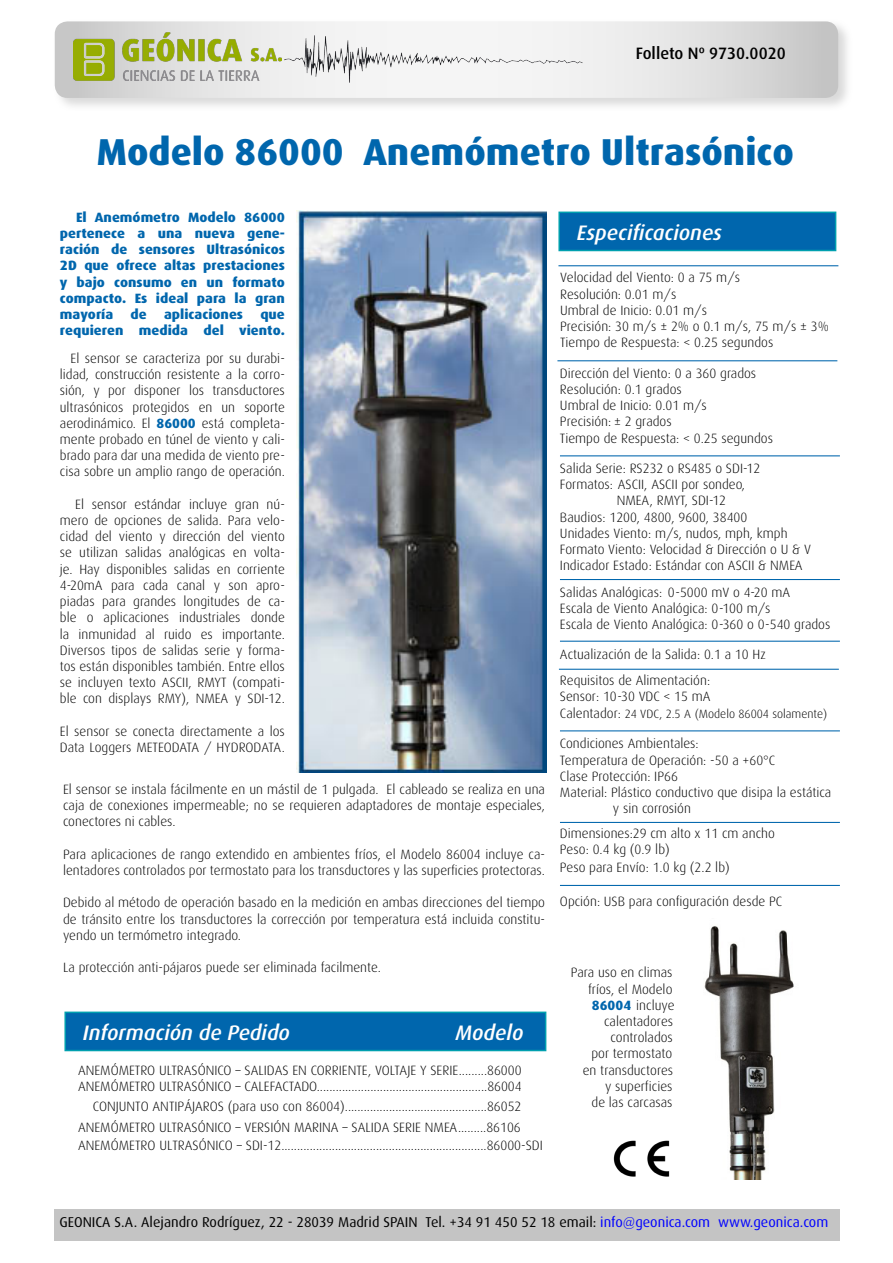
<style>
.page{position:relative;width:893px;height:1263px;background:#fff}
.page>*{position:absolute;margin:0;border:0;box-sizing:border-box;transform-origin:0 0}
.Viñetas1{font:800 37.5px "Dax";color:#0066ad}
.t1{font:italic 500 21px "Dax";color:#fff}
.t2{font:500 16.5px "Dax";color:#000}
.t3{font:14.25px "Dax";color:#000}
.Viñetas1-2{font:300 13.5px/16.2px "Dax";color:#000;text-align:justify}
.Viñetas1-3{font:800 13.5px/16.2px "Dax";color:#0066ad;text-align:justify;scale:1.04 1}
.Viñetas1-4{font:300 12px "Dax";color:#000}
.s1{font-weight:800;color:#0066ad}
.s2{font-size:13.5px}
.s3{color:#00f}
</style>
<div class="page">
<div style="left:53px;top:19px;width:800px;height:92px;background:#c4c4c4;opacity:.62"></div>
<svg style="left:55px;top:21px;width:783px;height:77px"></svg>
<div style="left:54px;top:1209px;width:786px;height:31px;background:#c4c4c4"></div>
<img style="left:73px;top:32px;width:209px;height:49px">
<img style="left:285px;top:35px;width:298px;height:47px">
<div style="left:559px;top:212px;width:277px;height:38px;background:#0066ad"></div>
<div style="left:558px;top:212px;width:278px;height:39px;border:2px solid #00a0af"></div>
<hr style="left:558px;top:265px;width:280px;height:1px;background:#0066ad">
<hr style="left:557px;top:360px;width:280px;height:1px;background:#0066ad">
<hr style="left:560px;top:455px;width:280px;height:1px;background:#0066ad">
<hr style="left:560px;top:579px;width:280px;height:1px;background:#0066ad">
<hr style="left:560px;top:641px;width:280px;height:1px;background:#0066ad">
<hr style="left:559px;top:669px;width:280px;height:1px;background:#0066ad">
<hr style="left:560px;top:730px;width:280px;height:1px;background:#0066ad">
<hr style="left:560px;top:822px;width:280px;height:1px;background:#0066ad">
<div style="left:65px;top:1012px;width:481px;height:38px;background:#0066ad"></div>
<div style="left:64px;top:1011px;width:482px;height:40px;border:2px solid #00a0af"></div>
<img style="left:613px;top:1140px;width:57px;height:37px">
<img style="left:297px;top:210px;width:249px;height:563px">
<img style="left:704px;top:926px;width:90px;height:254px">
<hr style="left:560px;top:885px;width:280px;height:1px;background:#0066ad">
<p class="t2" style="left:636px;top:44px;width:151px">Folleto Nº 9730.0020</p>
<p class="Viñetas1" style="left:97px;top:131px;width:699px">Modelo 86000 Anemómetro Ultrasónico</p>
<p class="Viñetas1-3" style="left:60px;top:209px;width:218px;text-indent:16px">El Anemómetro Modelo 86000 pertenece a una nueva gene&shy;ración de sensores Ultrasónicos 2D que ofrece altas prestaciones y bajo consumo en un formato compacto. Es ideal para la gran mayoría</p>
<p class="Viñetas1-3" style="left:131px;top:306px;width:17px">de</p>
<p class="Viñetas1-3" style="left:164px;top:306px;width:78px">aplicaciones</p>
<p class="Viñetas1-3" style="left:60px;top:306px;width:218px;text-align:right">que<br>requieren medida del viento.</p>
<p class="Viñetas1-2" style="left:60px;top:350px;width:227px;text-indent:11px">El sensor se caracteriza por su durabi&shy;lidad, construcción resistente a la corro&shy;sión, y por disponer los transductores ultrasónicos protegidos en un soporte aerodinámico. El <span class="s1">86000</span> está completa&shy;mente probado en túnel de viento y cali&shy;brado para dar una medida de viento pre&shy;cisa sobre un amplio rango de operación.</p>
<p class="Viñetas1-2" style="left:60px;top:496px;width:227px;text-indent:15px">El sensor estándar incluye gran nú&shy;mero de opciones de salida. Para velo&shy;cidad del viento y dirección del viento se utilizan salidas analógicas en volta&shy;je. Hay disponibles salidas en corriente 4-20mA para cada canal y son apro&shy;piadas para grandes longitudes de ca&shy;ble o aplicaciones industriales donde la inmunidad al ruido es importante.</p>
<p class="Viñetas1-2" style="left:60px;top:642px;width:227px">Diversos tipos de salidas serie y forma&shy;tos están disponibles también. Entre ellos se incluyen texto ASCII, RMYT (compati&shy;ble con displays RMY), NMEA y SDI-12.</p>
<p class="Viñetas1-2" style="left:60px;top:723px;width:227px">El sensor se conecta directamente a los<br>Data Loggers METEODATA / HYDRODATA.</p>
<p class="Viñetas1-2" style="left:63px;top:781px;width:483px">El sensor se instala fácilmente en un mástil de 1 pulgada. El cableado se realiza en una caja de conexiones impermeable; no se requieren adaptadores de montaje especiales, conectores ni cables.</p>
<p class="Viñetas1-2" style="left:63px;top:846px;width:483px">Para aplicaciones de rango extendido en ambientes fríos, el Modelo 86004 incluye ca&shy;lentadores controlados por termostato para los transductores y las superficies protectoras.</p>
<p class="Viñetas1-2" style="left:63px;top:895px;width:483px">Debido al método de operación basado en la medición en ambas direcciones del tiempo de tránsito entre los transductores la corrección por temperatura está incluida constitu&shy;yendo un termómetro integrado.</p>
<p class="Viñetas1-2" style="left:63px;top:959px;width:319px">La protección anti-pájaros puede ser eliminada facilmente.</p>
<p class="t1" style="left:83px;top:1021px;width:209px">Información de Pedido</p>
<p class="t1" style="left:455px;top:1021px;width:70px">Modelo</p>
<p class="Viñetas1-2" style="left:78px;top:1063px;width:445px">ANEMÓMETRO ULTRASÓNICO – SALIDAS EN CORRIENTE, VOLTAJE Y SERIE.........86000</p>
<p class="Viñetas1-2" style="left:78px;top:1079px;width:445px">ANEMÓMETRO ULTRASÓNICO – CALEFACTADO......................................................86004</p>
<p class="Viñetas1-2" style="left:78px;top:1119px;width:444px">ANEMÓMETRO ULTRASÓNICO – VERSIÓN MARINA – SALIDA SERIE NMEA.........86106</p>
<p class="Viñetas1-2" style="left:93px;top:1098px;width:430px">CONJUNTO ANTIPÁJAROS (para uso con 86004).............................................86052</p>
<p class="Viñetas1-2" style="left:78px;top:1138px;width:466px">ANEMÓMETRO ULTRASÓNICO – SDI-12.................................................................86000-SDI</p>
<p class="t1" style="left:577px;top:221px;width:147px">Especificaciones</p>
<p class="Viñetas1-2" style="left:560px;top:270px;width:270px;text-align:left">Velocidad del Viento: 0 a 75 m/s<br>Resolución: 0.01 m/s<br>Umbral de Inicio: 0.01 m/s<br>Precisión: 30 m/s ± 2% o 0.1 m/s, 75 m/s ± 3%<br>Tiempo de Respuesta: &lt; 0.25 segundos</p>
<p class="Viñetas1-2" style="left:560px;top:365px;width:214px;text-align:left">Dirección del Viento: 0 a 360 grados<br>Resolución: 0.1 grados<br>Umbral de Inicio: 0.01 m/s<br>Precisión: ± 2 grados<br>Tiempo de Respuesta: &lt; 0.25 segundos</p>
<p class="Viñetas1-2" style="left:560px;top:460px;width:202px">Salida Serie: RS232 o RS485 o SDI-12</p>
<p class="Viñetas1-2" style="left:560px;top:476px;width:187px">Formatos: ASCII, ASCII por sondeo,</p>
<p class="Viñetas1-2" style="left:617px;top:493px;width:111px">NMEA, RMYT, SDI-12</p>
<p class="Viñetas1-2" style="left:560px;top:509px;width:189px">Baudios: 1200, 4800, 9600, 38400</p>
<p class="Viñetas1-2" style="left:560px;top:525px;width:229px">Unidades Viento: m/s, nudos, mph, kmph</p>
<p class="Viñetas1-2" style="left:560px;top:541px;width:253px">Formato Viento: Velocidad &amp; Dirección o U &amp; V</p>
<p class="Viñetas1-2" style="left:560px;top:557px;width:244px">Indicador Estado: Estándar con ASCII &amp; NMEA</p>
<p class="Viñetas1-2" style="left:560px;top:584px;width:232px">Salidas Analógicas: 0-5000 mV o 4-20 mA</p>
<p class="Viñetas1-2" style="left:560px;top:600px;width:212px">Escala de Viento Analógica: 0-100 m/s</p>
<p class="Viñetas1-2" style="left:560px;top:616px;width:272px">Escala de Viento Analógica: 0-360 o 0-540 grados</p>
<p class="Viñetas1-2" style="left:560px;top:646px;width:207px">Actualización de la Salida: 0.1 a 10 Hz</p>
<p class="Viñetas1-2" style="left:560px;top:672px;width:152px">Requisitos de Alimentación:</p>
<p class="Viñetas1-2" style="left:560px;top:689px;width:152px">Sensor: 10-30 VDC &lt; 15 mA</p>
<p class="Viñetas1-4" style="left:560px;top:707px;width:269px"><span class="s2">Calentador:</span> 24 VDC, 2.5 A (Modelo 86004 solamente)</p>
<p class="Viñetas1-2" style="left:560px;top:736px;width:140px">Condiciones Ambientales:</p>
<p class="Viñetas1-2" style="left:560px;top:752px;width:217px">Temperatura de Operación: -50 a +60°C</p>
<p class="Viñetas1-2" style="left:560px;top:768px;width:119px">Clase Protección: IP66</p>
<p class="Viñetas1-2" style="left:560px;top:784px;width:273px">Material: Plástico conductivo que disipa la estática</p>
<p class="Viñetas1-2" style="left:613px;top:801px;width:80px">y sin corrosión</p>
<p class="Viñetas1-2" style="left:560px;top:825px;width:216px">Dimensiones:29 cm alto x 11 cm ancho</p>
<p class="Viñetas1-2" style="left:560px;top:841px;width:111px">Peso: 0.4 kg (0.9 lb)</p>
<p class="Viñetas1-2" style="left:560px;top:859px;width:171px">Peso para Envío: 1.0 kg (2.2 lb)</p>
<p class="Viñetas1-2" style="left:560px;top:894px;width:224px">Opción: USB para configuración desde PC</p>
<p class="Viñetas1-2" style="left:588px;top:965px;width:88px;text-align:left;text-indent:-17px">Para uso en climas fríos, el Modelo<br><span class="s1">86004</span> incluye</p>
<p class="Viñetas1-2" style="left:604px;top:1013px;width:71px">calentadores</p>
<p class="Viñetas1-2" style="left:610px;top:1030px;width:64px">controlados</p>
<p class="Viñetas1-2" style="left:583px;top:1046px;width:92px;text-align:center">por termostato en transductores</p>
<p class="Viñetas1-2" style="left:605px;top:1078px;width:69px">y superficies</p>
<p class="Viñetas1-2" style="left:591px;top:1095px;width:83px">de las carcasas</p>
<p class="t3" style="left:60px;top:1214px;width:770px">GEONICA S.A. Alejandro Rodríguez, 22 - 28039 Madrid SPAIN Tel. +34 91 450 52 18 email: <span class="s3">info@geonica.com www.geonica.com</span></p>
</div>
